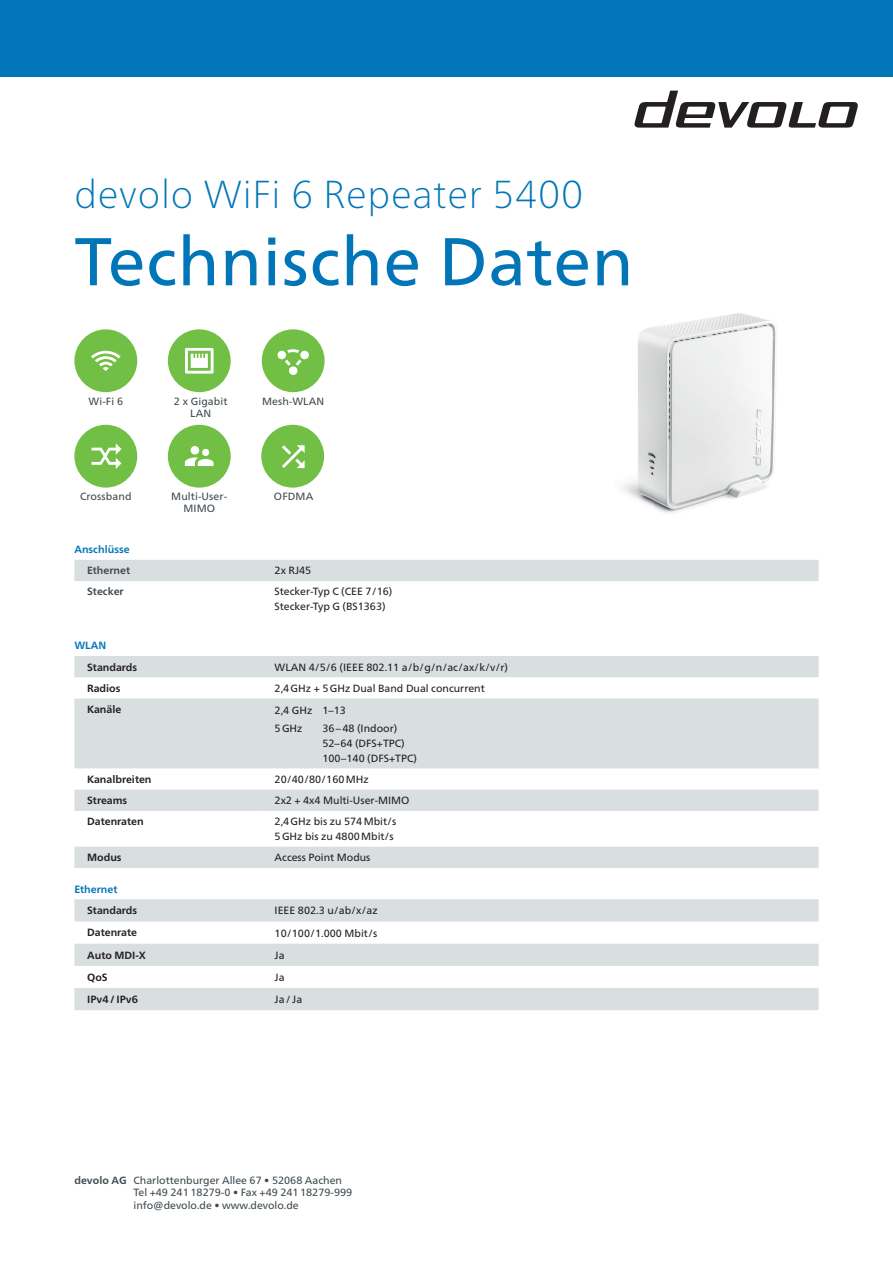
<style>
.page{position:relative;width:893px;height:1263px;background:#fff}
.page>*{position:absolute;margin:0;border:0;box-sizing:border-box;transform-origin:0 0}
.t1{font:67.5px "Frutiger Neue LTW1 G";letter-spacing:.01em;color:#0076b8}
.t2{font:100 39px "Frutiger Neue LTW1 G";letter-spacing:.02em;color:#0076b8}
.t3{font:10.5px/15px "Frutiger Neue LTW1 G";color:#231f20}
.t4{font:10.5px/12px "Frutiger Neue LTW1 G";color:#3f4a50;text-align:center}
.t5{font:700 10.5px "Frutiger Neue LTW1 G";color:#231f20}
.t6{font:700 10.5px "Frutiger Neue LTW1 G";color:#0076b8}
.t7{font:700 10.5px "Frutiger Neue LTW1 G";color:#3f4a50}
.s1{font-weight:700}
</style>
<div class="page">
<div style="left:0;top:0;width:893px;height:77px;background:#0076b8"></div>
<svg style="left:634px;top:91px;width:224px;height:37px"></svg>
<svg style="left:74px;top:560px;width:745px;height:450px"></svg>
<svg style="left:256px;top:560px;width:563px;height:251px;fill:#d9dee1"></svg>
<svg style="left:168px;top:329px;width:63px;height:63px"></svg>
<svg style="left:74px;top:425px;width:63px;height:63px"></svg>
<svg style="left:168px;top:425px;width:63px;height:63px"></svg>
<svg style="left:74px;top:329px;width:63px;height:63px"></svg>
<svg style="left:262px;top:329px;width:63px;height:63px"></svg>
<img style="left:622px;top:313px;width:154px;height:200px">
<svg style="left:261px;top:425px;width:63px;height:63px"></svg>
<h2 class="t2" style="left:74px;top:167px;width:511px">devolo WiFi 6 Repeater 5400</h2>
<h1 class="t1" style="left:74px;top:212px;width:561px">Technische Daten</h1>
<p class="t4" style="left:88px;top:394px;width:36px">Wi-Fi 6</p>
<p class="t4" style="left:174px;top:394px;width:55px">2 x Gigabit<br>LAN</p>
<p class="t4" style="left:262px;top:394px;width:64px">Mesh-WLAN</p>
<p class="t4" style="left:80px;top:489px;width:53px">Crossband</p>
<p class="t4" style="left:171px;top:489px;width:58px">Multi-User-<br>MIMO</p>
<p class="t4" style="left:274px;top:489px;width:41px">OFDMA</p>
<p class="t6" style="left:74px;top:541px;width:57px">Anschlüsse</p>
<p class="t7" style="left:87px;top:563px;width:44px">Ethernet</p>
<p class="t3" style="left:275px;top:562px;width:38px">2x RJ45</p>
<p class="t7" style="left:87px;top:584px;width:38px">Stecker</p>
<p class="t3" style="left:275px;top:583px;width:119px">Stecker-Typ C (CEE 7/16)<br>Stecker-Typ G (BS1363)</p>
<p class="t6" style="left:74px;top:638px;width:33px">WLAN</p>
<p class="t5" style="left:87px;top:659px;width:52px">Standards</p>
<p class="t3" style="left:275px;top:659px;width:235px">WLAN 4/5/6 (IEEE 802.11 a/b/g/n/ac/ax/k/v/r)</p>
<p class="t5" style="left:87px;top:681px;width:35px">Radios</p>
<p class="t3" style="left:275px;top:680px;width:212px">2,4 GHz + 5 GHz Dual Band Dual concurrent</p>
<p class="t5" style="left:87px;top:702px;width:36px">Kanäle</p>
<p class="t3" style="left:275px;top:701px;width:73px;line-height:17.9px">2,4 GHz 1–13<br>5 GHz</p>
<p class="t3" style="left:322px;top:720px;width:96px">36 – 48 (Indoor)<br>52–64 (DFS+TPC)<br>100–140 (DFS+TPC)</p>
<p class="t5" style="left:87px;top:772px;width:66px">Kanalbreiten</p>
<p class="t3" style="left:275px;top:771px;width:96px">20/40/80/160 MHz</p>
<p class="t5" style="left:87px;top:793px;width:42px">Streams</p>
<p class="t3" style="left:275px;top:792px;width:136px">2x2 + 4x4 Multi-User-MIMO</p>
<p class="t5" style="left:87px;top:814px;width:58px">Datenraten</p>
<p class="t3" style="left:275px;top:813px;width:123px">2,4 GHz bis zu 574 Mbit/s<br>5 GHz bis zu 4800 Mbit/s</p>
<p class="t5" style="left:87px;top:850px;width:36px">Modus</p>
<p class="t3" style="left:275px;top:849px;width:97px">Access Point Modus</p>
<p class="t6" style="left:74px;top:882px;width:44px">Ethernet</p>
<p class="t5" style="left:87px;top:903px;width:52px">Standards</p>
<p class="t3" style="left:275px;top:902px;width:105px">IEEE 802.3 u/ab/x/az</p>
<p class="t5" style="left:87px;top:925px;width:51px">Datenrate</p>
<p class="t3" style="left:275px;top:925px;width:104px">10/100/1.000 Mbit/s</p>
<p class="t5" style="left:87px;top:947px;width:60px">Auto MDI-X</p>
<p class="t3" style="left:275px;top:947px;width:11px">Ja</p>
<p class="t5" style="left:87px;top:970px;width:22px">QoS</p>
<p class="t3" style="left:275px;top:969px;width:11px">Ja</p>
<p class="t5" style="left:87px;top:992px;width:52px">IPv4 / IPv6</p>
<p class="t3" style="left:275px;top:991px;width:29px">Ja / Ja</p>
<p class="t4" style="left:133px;top:1173px;width:220px;line-height:12.6px;text-align:left;text-indent:-59px"><span class="s1">devolo AG</span> Charlottenburger Allee 67 • 52068 Aachen<br>Tel +49 241 18279-0 • Fax +49 241 18279-999 info@devolo.de • www.devolo.de</p>
</div>
